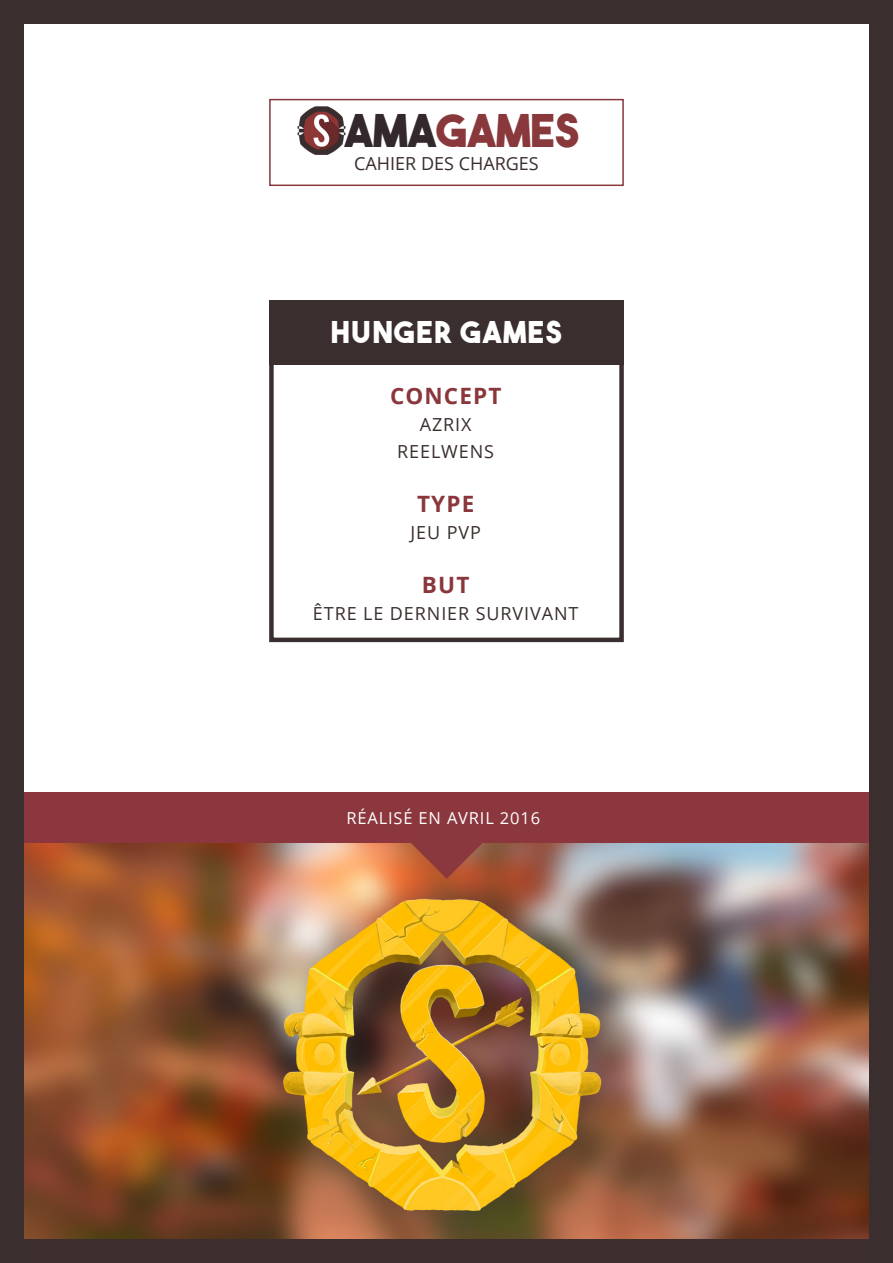
<style>
.page{position:relative;width:893px;height:1263px;background:#fff}
.page>*{position:absolute;margin:0;border:0;box-sizing:border-box;transform-origin:0 0}
.t1{font:45px "The Bold Font";color:#89383c}
.t2{font:30px "The Bold Font";letter-spacing:.05em;color:#fff}
.t3{font:700 22.5px "Open Sans";letter-spacing:.05em;color:#8a373c}
.t4{font:18px "Open Sans";letter-spacing:.05em;color:#3a2e2e}
.t5{font:18px "Open Sans";color:#3a2e2e}
.t6{font:16.5px "Open Sans";letter-spacing:.05em;color:#fff}
.s1{color:#33282b}
</style>
<div class="page">
<img style="left:23px;top:843px;width:847px;height:396px">
<div style="left:0;top:1239px;width:893px;height:24px;background:#3c2e2e"></div>
<img style="left:297px;top:106px;width:49px;height:49px">
<div style="left:269px;top:99px;width:355px;height:87px;border:2px solid #89383d"></div>
<div style="left:0;top:792px;width:893px;height:51px;background:#8b373d"></div>
<svg style="left:411px;top:843px;width:71px;height:36px;background:#a24939"></svg>
<div style="left:0;top:0;width:893px;height:23px;background:#3a2e2e"></div>
<div style="left:0;top:0;width:23px;height:1263px;background:#3b2e2e"></div>
<div style="left:269px;top:353px;width:355px;height:289px;border:4px solid #3a2e2e"></div>
<div style="left:870px;top:1px;width:23px;height:1262px;background:#3b2e2e"></div>
<div style="left:269px;top:300px;width:355px;height:64px;background:#3a2e2e"></div>
<p class="t1" style="left:344px;top:103px;width:236px"><span class="s1">AMA</span>GAMES</p>
<p class="t5" style="left:354px;top:151px;width:186px">CAHIER DES CHARGES</p>
<p class="t2" style="left:331px;top:313px;width:232px">HUNGER GAMES</p>
<p class="t3" style="left:390px;top:380px;width:113px">CONCEPT</p>
<p class="t4" style="left:420px;top:412px;width:53px">AZRIX</p>
<p class="t4" style="left:397px;top:439px;width:98px">REELWENS</p>
<p class="t3" style="left:417px;top:488px;width:59px">TYPE</p>
<p class="t4" style="left:410px;top:520px;width:72px">JEU PVP</p>
<p class="t3" style="left:422px;top:569px;width:49px">BUT</p>
<p class="t4" style="left:313px;top:601px;width:267px">ÊTRE LE DERNIER SURVIVANT</p>
<p class="t6" style="left:346px;top:807px;width:195px">RÉALISÉ EN AVRIL 2016</p>
</div>
